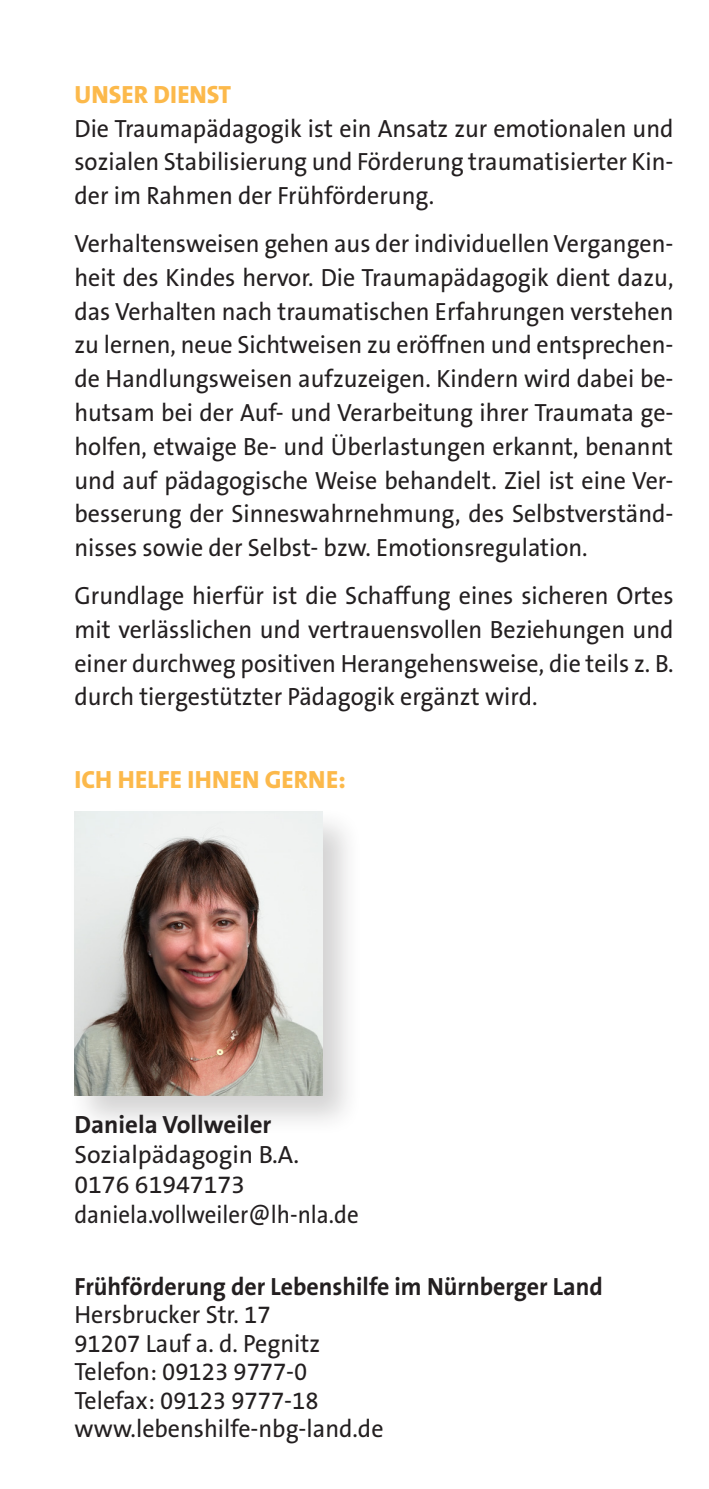
<style>
.page{position:relative;width:709px;height:1489px;background:#fff}
.page>*{position:absolute;margin:0;border:0;box-sizing:border-box;transform-origin:0 0}
.t1{font:25px/33.8px "The Sans B5 Plain";color:#231f20;text-align:justify;scale:.96 1}
.t2{font:25px/30px "The Sans B5 Plain";color:#231f20}
.t3{font:700 25px "The Sans B7";color:#231f20;scale:.96 1}
.t4{font:800 25px "The Sans B8";color:#fcb94b}
.t5{font:700 25px "The Sans B7";color:#231f20}
</style>
<div class="page">
<div style="left:68px;top:805px;width:296px;height:331px;background:#231f20;opacity:.2"></div>
<img style="left:74px;top:811px;width:248px;height:284px">
<p class="t4" style="left:74px;top:82px;width:158px">UNSER DIENST</p>
<p class="t1" style="left:74px;top:112px;width:625px">Die Traumapädagogik ist ein Ansatz zur emotionalen und sozialen Stabilisierung und Förderung traumatisierter Kin&shy;der im Rahmen der Frühförderung.</p>
<p class="t1" style="left:74px;top:228px;width:625px">Verhaltensweisen gehen aus der individuellen Vergangen&shy;heit des Kindes hervor. Die Traumapädagogik dient dazu, das Verhalten nach traumatischen Erfahrungen verstehen zu lernen, neue Sichtweisen zu eröffnen und entsprechen&shy;de Handlungsweisen aufzuzeigen. Kindern wird dabei be&shy;hutsam bei der Auf- und Verarbeitung ihrer Traumata ge&shy;holfen, etwaige Be- und Überlastungen erkannt, benannt und auf pädagogische Weise behandelt. Ziel ist eine Ver&shy;besserung der Sinneswahrnehmung, des Selbstverständ&shy;nisses sowie der Selbst- bzw. Emotionsregulation.</p>
<p class="t1" style="left:74px;top:579px;width:625px">Grundlage hierfür ist die Schaffung eines sicheren Ortes mit verlässlichen und vertrauensvollen Beziehungen und einer durchweg positiven Herangehensweise, die teils z. B. durch tiergestützter Pädagogik ergänzt wird.</p>
<p class="t4" style="left:74px;top:765px;width:273px">ICH HELFE IHNEN GERNE:</p>
<p class="t5" style="left:74px;top:1111px;width:198px">Daniela Vollweiler</p>
<p class="t2" style="left:74px;top:1140px;width:286px">Sozialpädagogin B.A.<br>0176 61947173 daniela.vollweiler@lh-nla.de</p>
<p class="t3" style="left:74px;top:1272px;width:552px">Frühförderung der Lebenshilfe im Nürnberger Land</p>
<p class="t1" style="left:74px;top:1301px;width:323px;line-height:28.5px;text-align:left">Hersbrucker Str. 17<br>91207 Lauf a. d. Pegnitz<br>Telefon: 09123 9777-0<br>Telefax: 09123 9777-18 www.lebenshilfe-nbg-land.de</p>
</div>
